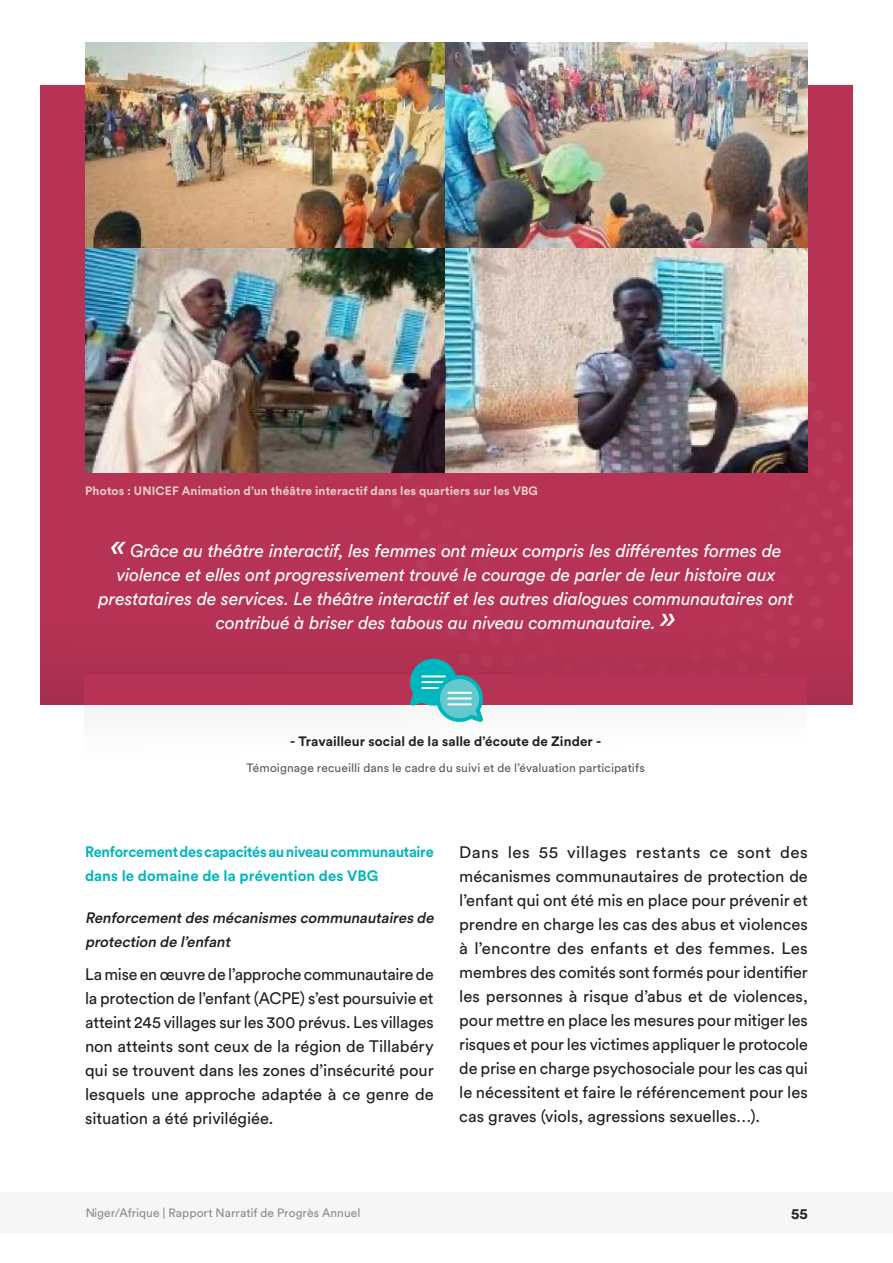
<style>
.page{position:relative;width:893px;height:1263px;background:#fff}
.page>*{position:absolute;margin:0;border:0;box-sizing:border-box;transform-origin:0 0}
.t1{font:italic 18px/24px "Circular Std";letter-spacing:-.01em;color:#fff;text-align:center}
.t2{font:16.5px/24px "Circular Std";letter-spacing:-.005em;color:#231f20;text-align:justify}
.t3{font:700 15px/24px "Circular Std";letter-spacing:-.015em;color:#00b6be}
.t4{font:italic 500 15px/24px "Circular Std";color:#231f20}
.t5{font:700 15px "Circular Std";color:#231f20}
.t6{font:700 13.5px "Circular Std";letter-spacing:.005em;color:#231f20}
.t7{font:700 12px "Circular Std";letter-spacing:.01em;color:#ebcfce}
.t8{font:12px "Circular Std";letter-spacing:.01em;color:#58595b}
.t9{font:12px "Circular Std";letter-spacing:.005em;color:#231f20}
.s1{font-size:31.5px}
</style>
<div class="page">
<div style="left:0;top:1192px;width:893px;height:41px;background:#f6f6f7"></div>
<div style="left:40px;top:85px;width:813px;height:620px;background:#b73356"></div>
<svg style="left:410px;top:659px;width:73px;height:63px"></svg>
<hr style="left:448px;top:692px;width:23px;height:2px;background:#fff">
<hr style="left:448px;top:697px;width:23px;height:2px;background:#fff">
<hr style="left:448px;top:703px;width:23px;height:2px;background:#fff">
<img style="left:85px;top:43px;width:723px;height:430px">
<p class="t7" style="left:85px;top:482px;width:454px">Photos : UNICEF Animation d’un théâtre interactif dans les quartiers sur les VBG</p>
<p class="t1" style="left:99px;top:539px;width:696px"><span class="s1">«</span> Grâce au théâtre interactif, les femmes ont mieux compris les différentes formes de violence et elles ont progressivement trouvé le courage de parler de leur histoire aux prestataires de services. Le théâtre interactif et les autres dialogues communautaires ont contribué à briser des tabous au niveau communautaire. <span class="s1">»</span></p>
<p class="t6" style="left:290px;top:732px;width:313px">- Travailleur social de la salle d’écoute de Zinder -</p>
<p class="t8" style="left:247px;top:760px;width:400px">Témoignage recueilli dans le cadre du suivi et de l’évaluation participatifs</p>
<p class="t3" style="left:85px;top:839px;width:350px">Renforcement des capacités au niveau communautaire dans le domaine de la prévention des VBG</p>
<p class="t4" style="left:85px;top:905px;width:353px">Renforcementdes mécanismes communautaires de protection de l’enfant</p>
<p class="t2" style="left:85px;top:962px;width:350px">La mise en œuvre de l’approche communautaire de la protection de l’enfant (ACPE) s’est poursuivie et atteint 245 villages sur les 300 prévus. Les villages non atteints sont ceux de la région de Tillabéry qui se trouvent dans les zones d’insécurité pour lesquels une approche adaptée à ce genre de situation a été privilégiée.</p>
<p class="t2" style="left:459px;top:840px;width:350px">Dans les 55 villages restants ce sont des mécanismes communautaires de protection de l’enfant qui ont été mis en place pour prévenir et prendre en charge les cas des abus et violences à l’encontre des enfants et des femmes. Les membres des comités sont formés pour identifier les personnes à risque d’abus et de violences, pour mettre en place les mesures pour mitiger les risques et pour les victimes appliquer le protocole de prise en charge psychosociale pour les cas qui le nécessitent et faire le référencement pour les cas graves (viols, agressions sexuelles…).</p>
<p class="t9" style="left:85px;top:1206px;width:277px">Niger/Afrique | Rapport Narratif de Progrès Annuel</p>
<p class="t5" style="left:791px;top:1203px;width:18px">55</p>
</div>
